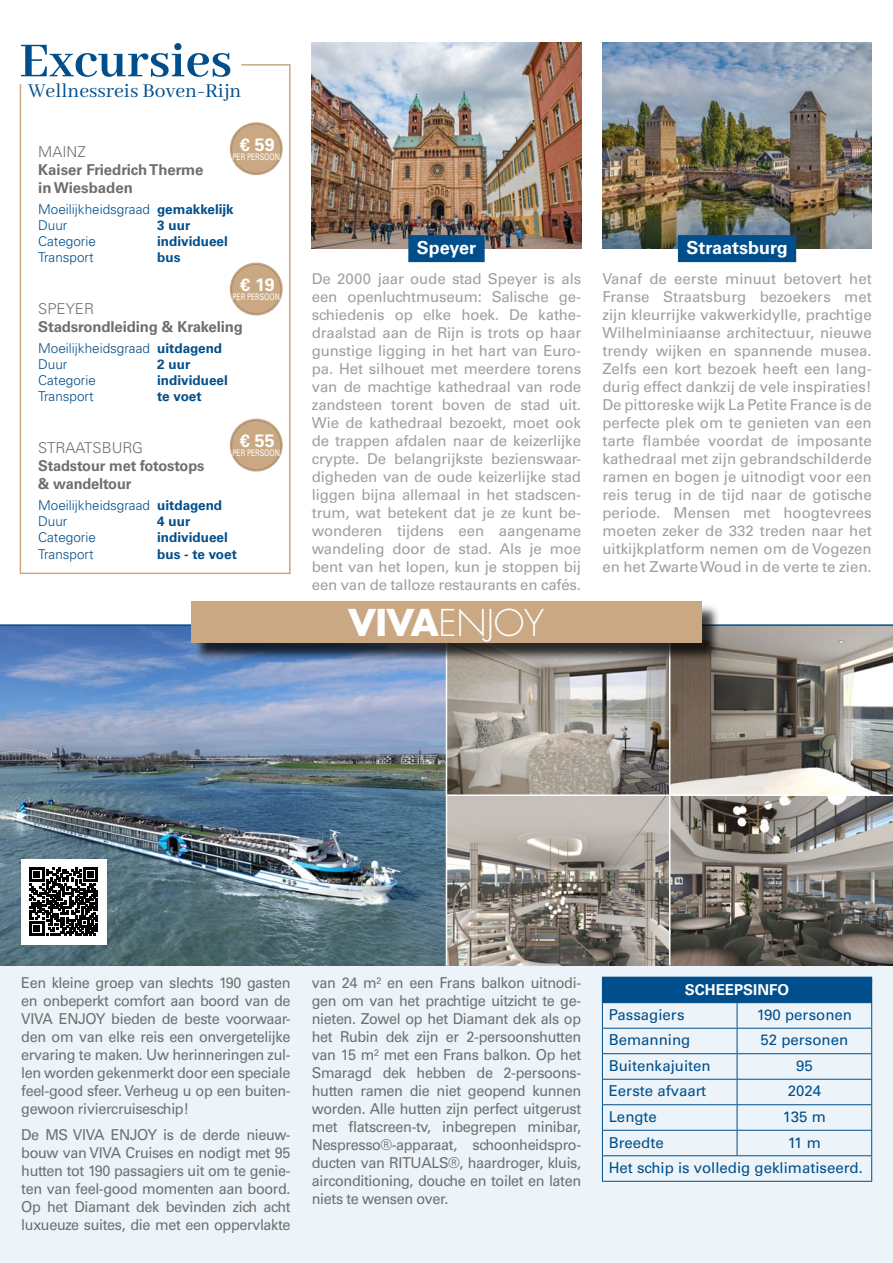
<style>
.page{position:relative;width:893px;height:1263px;background:#fff}
.page>*{position:absolute;margin:0;border:0;box-sizing:border-box;transform-origin:0 0}
.t1{font:700 52.5px "Abhaya Libre";color:#004e8b}
.t2{font:300 36px "Futura Std";letter-spacing:-.01em;color:#fff}
.t3{font:21px "Abhaya Libre";color:#004e8b}
.t4{font:700 18px "Univers LT Std";color:#fff}
.t5{font:15px/18px "Univers LT Std";letter-spacing:-.01em;color:#9f9f9f;text-align:justify}
.t6{font:15px/18px "Univers LT Std";letter-spacing:-.025em;color:#706f6f;text-align:justify;scale:.96 1}
.t7{font:15px/25.5px "Univers LT Std";color:#004e8b}
.t8{font:700 15px/18px "Univers LT Std";letter-spacing:-.01em;color:#706f6f}
.t9{font:300 15px "Univers LT Std";color:#706f6f}
.t10{font:700 15px "Univers LT Std";color:#fff}
.t11{font:300 13.5px/16.2px "Univers LT Std";color:#004e8b}
.t12{font:700 13.5px "Univers LT Std";color:#004e8b}
.t13{font:9px "Univers LT Std";color:#fff;scale:.75 1}
.s1{font-weight:700}
</style>
<div class="page">
<div style="left:20px;top:64px;width:271px;height:510px;border:2px solid #c9a883"></div>
<svg style="left:19px;top:64px;width:231px;height:29px"></svg>
<img style="left:312px;top:43px;width:269px;height:206px">
<div style="left:408px;top:235px;width:77px;height:27px;background:#004e8b"></div>
<img style="left:602px;top:43px;width:270px;height:206px">
<div style="left:678px;top:235px;width:118px;height:27px;background:#004e8b"></div>
<svg style="left:230px;top:122px;width:53px;height:53px"></svg>
<div style="left:232px;top:124px;width:49px;height:49px;background:#c9a883;border-radius:50%"></div>
<div style="left:231px;top:124px;width:50px;height:50px;border:1px solid #a98e73;border-radius:50%"></div>
<svg style="left:230px;top:263px;width:53px;height:52px"></svg>
<div style="left:232px;top:264px;width:49px;height:50px;background:#c9a883;border-radius:50%"></div>
<div style="left:231px;top:264px;width:50px;height:50px;border:1px solid #a98e73;border-radius:50%"></div>
<svg style="left:230px;top:419px;width:53px;height:53px"></svg>
<div style="left:232px;top:420px;width:49px;height:50px;background:#c9a883;border-radius:50%"></div>
<div style="left:231px;top:420px;width:50px;height:50px;border:1px solid #a98e73;border-radius:50%"></div>
<div style="left:0;top:965px;width:893px;height:298px;background:#ecf4f9"></div>
<img style="left:0;top:626px;width:893px;height:339px">
<hr style="left:446px;top:794px;width:447px;height:2px;background:#fff">
<hr style="left:669px;top:625px;width:1px;height:340px;background:#fff">
<hr style="left:446px;top:625px;width:1px;height:340px;background:#fff">
<hr style="left:0;top:624px;width:893px;height:2px;background:#004e8b">
<div style="left:194px;top:604px;width:526px;height:58px;background:#000;opacity:.75"></div>
<div style="left:191px;top:601px;width:511px;height:42px;background:#c9a883"></div>
<div style="left:602px;top:977px;width:270px;height:26px;background:#004e8b"></div>
<svg style="left:603px;top:1003px;width:268px;height:178px"></svg>
<hr style="left:602px;top:1028px;width:135px;height:1px;background:#004e8b">
<hr style="left:737px;top:1028px;width:135px;height:1px;background:#004e8b">
<hr style="left:602px;top:1053px;width:135px;height:1px;background:#004e8b">
<hr style="left:737px;top:1053px;width:135px;height:1px;background:#004e8b">
<hr style="left:602px;top:1079px;width:135px;height:1px;background:#004e8b">
<hr style="left:737px;top:1079px;width:135px;height:1px;background:#004e8b">
<hr style="left:602px;top:1104px;width:135px;height:1px;background:#004e8b">
<hr style="left:737px;top:1104px;width:135px;height:1px;background:#004e8b">
<hr style="left:602px;top:1130px;width:135px;height:1px;background:#004e8b">
<hr style="left:737px;top:1130px;width:135px;height:1px;background:#004e8b">
<svg style="left:737px;top:1003px;width:1px;height:152px"></svg>
<hr style="left:602px;top:1155px;width:135px;height:1px;background:#004e8b">
<hr style="left:737px;top:1155px;width:135px;height:1px;background:#004e8b">
<hr style="left:602px;top:1181px;width:135px;height:1px;background:#004e8b">
<hr style="left:737px;top:1181px;width:135px;height:1px;background:#004e8b">
<svg style="left:602px;top:1003px;width:1px;height:178px"></svg>
<svg style="left:871px;top:1003px;width:1px;height:178px"></svg>
<div style="left:21px;top:859px;width:85px;height:85px;background:#fff"></div>
<svg style="left:30px;top:867px;width:68px;height:69px"></svg>
<h1 class="t1" style="left:20px;top:31px;width:214px">Excursies</h1>
<h3 class="t3" style="left:28px;top:79px;width:215px">Wellnessreis Boven-Rijn</h3>
<p class="t4" style="left:240px;top:134px;width:37px">€ 59</p>
<p class="t13" style="left:232px;top:151px;width:65px">PER PERSOON</p>
<p class="t9" style="left:38px;top:143px;width:49px">MAINZ</p>
<p class="t8" style="left:38px;top:161px;width:167px">Kaiser Friedrich Therme in Wiesbaden</p>
<p class="t11" style="left:38px;top:201px;width:197px">Moeilijkheidsgraad <span class="s1">gemakkelijk<br></span>Duur</p>
<p class="t12" style="left:157px;top:217px;width:35px">3 uur</p>
<p class="t11" style="left:38px;top:233px;width:59px">Categorie</p>
<p class="t12" style="left:157px;top:233px;width:72px">individueel</p>
<p class="t11" style="left:38px;top:249px;width:57px">Transport</p>
<p class="t12" style="left:157px;top:250px;width:25px">bus</p>
<p class="t9" style="left:38px;top:300px;width:57px">SPEYER</p>
<p class="t8" style="left:38px;top:318px;width:206px">Stadsrondleiding &amp; Krakeling</p>
<p class="t11" style="left:38px;top:340px;width:186px">Moeilijkheidsgraad <span class="s1">uitdagend<br></span>Duur</p>
<p class="t4" style="left:240px;top:274px;width:36px">€ 19</p>
<p class="t13" style="left:232px;top:291px;width:65px">PER PERSOON</p>
<p class="t12" style="left:157px;top:356px;width:35px">2 uur</p>
<p class="t11" style="left:38px;top:372px;width:59px">Categorie</p>
<p class="t12" style="left:157px;top:373px;width:72px">individueel</p>
<p class="t11" style="left:38px;top:388px;width:57px">Transport</p>
<p class="t12" style="left:157px;top:389px;width:46px">te voet</p>
<p class="t9" style="left:38px;top:439px;width:106px">STRAATSBURG</p>
<p class="t8" style="left:38px;top:457px;width:168px">Stadstour met fotostops &amp; wandeltour</p>
<p class="t11" style="left:38px;top:497px;width:186px">Moeilijkheidsgraad <span class="s1">uitdagend<br></span>Duur</p>
<p class="t4" style="left:240px;top:430px;width:37px">€ 55</p>
<p class="t13" style="left:232px;top:447px;width:65px">PER PERSOON</p>
<p class="t12" style="left:157px;top:513px;width:35px">4 uur</p>
<p class="t11" style="left:38px;top:529px;width:59px">Categorie</p>
<p class="t12" style="left:157px;top:530px;width:72px">individueel</p>
<p class="t11" style="left:38px;top:546px;width:57px">Transport</p>
<p class="t12" style="left:157px;top:546px;width:81px">bus - te voet</p>
<p class="t4" style="left:417px;top:237px;width:61px">Speyer</p>
<p class="t5" style="left:312px;top:270px;width:271px">De 2000 jaar oude stad Speyer is als een openluchtmuseum: Salische ge&shy;schiedenis op elke hoek. De kathe&shy;draalstad aan de Rijn is trots op haar gunstige ligging in het hart van Euro&shy;pa. Het silhouet met meerdere torens van de machtige kathedraal van rode zandsteen torent boven de stad uit.<br>Wie de kathedraal bezoekt, moet ook de trappen afdalen naar de keizerlijke crypte. De belangrijkste bezienswaar&shy;digheden van de oude keizerlijke stad liggen bijna allemaal in het stadscen&shy;trum, wat betekent dat je ze kunt be&shy;wonderen tijdens een aangename wandeling door de stad. Als je moe bent van het lopen, kun je stoppen bij een van de talloze restaurants en cafés.</p>
<h2 class="t2" style="left:349px;top:601px;width:197px"><span class="s1">VIVA</span>ENJOY</h2>
<p class="t4" style="left:686px;top:237px;width:103px">Straatsburg</p>
<p class="t5" style="left:602px;top:270px;width:271px">Vanaf de eerste minuut betovert het Franse Straatsburg bezoekers met zijn kleurrijke vakwerkidylle, prachtige Wilhelminiaanse architectuur, nieuwe trendy wijken en spannende musea.<br>Zelfs een kort bezoek heeft een lang&shy;durig effect dankzij de vele inspiraties!<br>De pittoreske wijk La Petite France is de perfecte plek om te genieten van een tarte flambée voordat de imposante kathedraal met zijn gebrandschilderde ramen en bogen je uitnodigt voor een reis terug in de tijd naar de gotische periode. Mensen met hoogtevrees moeten zeker de 332 treden naar het uitkijkplatform nemen om de Vogezen en het Zwarte Woud in de verte te zien.</p>
<p class="t6" style="left:21px;top:973px;width:282px">Een kleine groep van slechts 190 gasten en onbeperkt comfort aan boord van de VIVA ENJOY bieden de beste voorwaar&shy;den om van elke reis een onvergetelijke ervaring te maken. Uw herinneringen zul&shy;len worden gekenmerkt door een speciale feel-good sfeer. Verheug u op een buiten&shy;gewoon riviercruiseschip!</p>
<p class="t6" style="left:21px;top:1126px;width:282px">De MS VIVA ENJOY is de derde nieuw&shy;bouw van VIVA Cruises en nodigt met 95 hutten tot 190 passagiers uit om te genie&shy;ten van feel-good momenten aan boord.<br>Op het Diamant dek bevinden zich acht luxueuze suites, die met een oppervlakte</p>
<p class="t6" style="left:312px;top:973px;width:282px">van 24 m² en een Frans balkon uitnodi&shy;gen om van het prachtige uitzicht te ge&shy;nieten. Zowel op het Diamant dek als op het Rubin dek zijn er 2-persoonshutten van 15 m² met een Frans balkon. Op het Smaragd dek hebben de 2-persoons&shy;hutten ramen die niet geopend kunnen worden. Alle hutten zijn perfect uitgerust met flatscreen-tv, inbegrepen minibar, Nespresso®-apparaat, schoonheidspro&shy;ducten van RITUALS®, haardroger, kluis, airconditioning, douche en toilet en laten niets te wensen over.</p>
<p class="t10" style="left:685px;top:981px;width:106px">SCHEEPSINFO</p>
<p class="t7" style="left:609px;top:1002px;width:77px">Passagiers</p>
<p class="t7" style="left:757px;top:1002px;width:97px">190 personen</p>
<p class="t7" style="left:609px;top:1027px;width:83px">Bemanning</p>
<p class="t7" style="left:760px;top:1027px;width:89px">52 personen</p>
<p class="t7" style="left:609px;top:1053px;width:103px">Buitenkajuiten</p>
<p class="t7" style="left:796px;top:1053px;width:18px">95</p>
<p class="t7" style="left:609px;top:1078px;width:99px">Eerste afvaart</p>
<p class="t7" style="left:788px;top:1078px;width:35px">2024</p>
<p class="t7" style="left:609px;top:1104px;width:50px">Lengte</p>
<p class="t7" style="left:783px;top:1104px;width:45px">135 m</p>
<p class="t7" style="left:609px;top:1129px;width:57px">Breedte</p>
<p class="t7" style="left:609px;top:1129px;width:256px;text-indent:179px">11 m<br>Het schip is volledig geklimatiseerd.</p>
</div>
